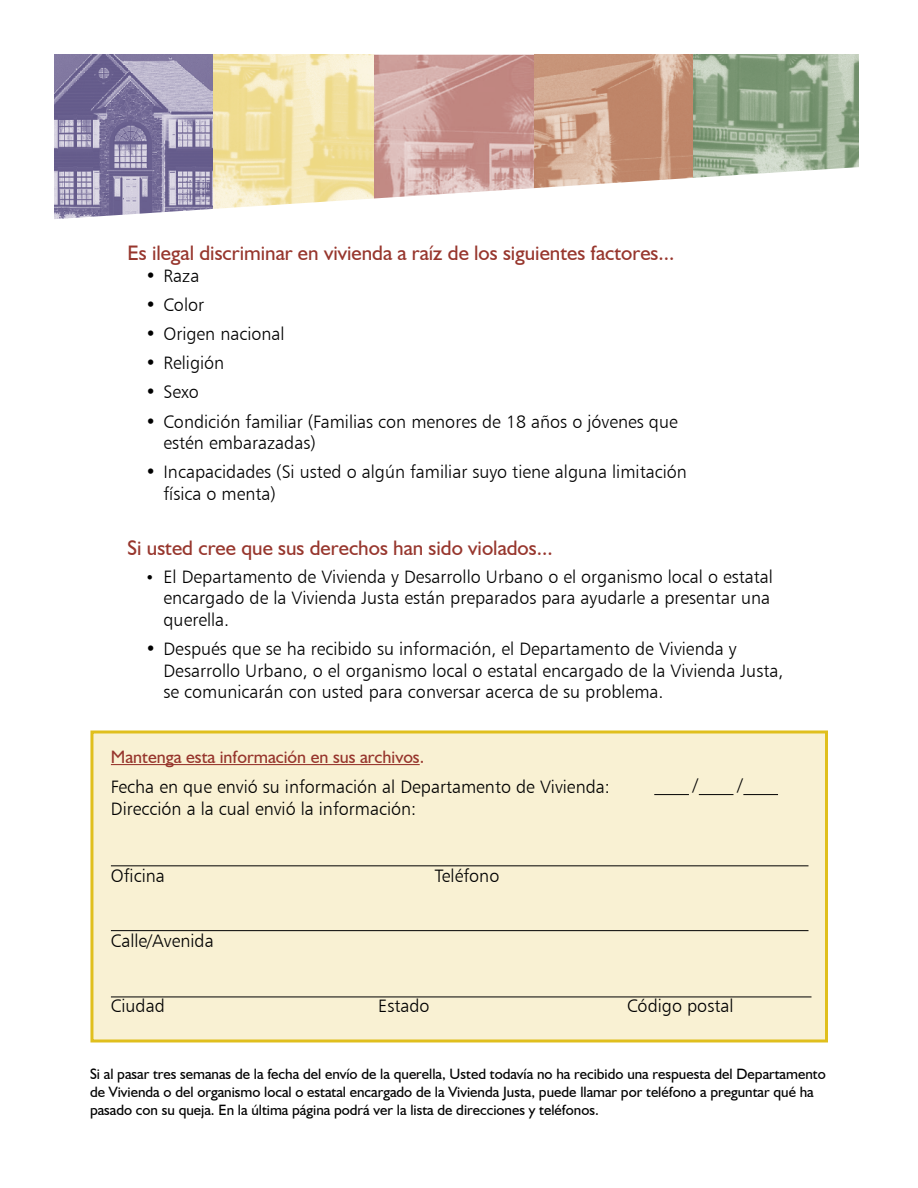
<style>
.page{position:relative;width:918px;height:1188px;background:#fff}
.page>*{position:absolute;margin:0;border:0;box-sizing:border-box;transform-origin:0 0}
._13_Head_3025{font:21px "Humanist 521 BT";color:#97362d}
.bullet_9_pt{font:18px/21.6px "Humanist 777 BT Light B";color:#000}
.t1{font:18px "Humanist 521 BT";color:#97362d}
.t2{font:15px/18px "Humanist 521 BT";color:#000}
.s1{font-size:15px}
</style>
<div class="page">
<img style="left:54px;top:54px;width:160px;height:112px">
<img style="left:214px;top:54px;width:479px;height:112px">
<img style="left:693px;top:54px;width:166px;height:112px">
<svg style="left:54px;top:166px;width:805px;height:53px"></svg>
<div style="left:92px;top:732px;width:735px;height:309px;background:#f9f1d3"></div>
<div style="left:90px;top:730px;width:738px;height:312px;border:3px solid #e0bf1d"></div>
<hr style="left:111px;top:764px;width:309px;height:1px;background:#97362d">
<hr style="left:111px;top:865px;width:698px;height:1px;background:#000">
<hr style="left:111px;top:930px;width:698px;height:1px;background:#000">
<hr style="left:111px;top:997px;width:701px;height:1px;background:#000">
<hr style="left:654px;top:794px;width:35px;height:1px;background:#000">
<hr style="left:699px;top:794px;width:34px;height:1px;background:#000">
<hr style="left:743px;top:794px;width:35px;height:1px;background:#000">
<p class="_13_Head_3025" style="left:127px;top:240px;width:548px">Es ilegal discriminar en vivienda a raíz de los siguientes factores...</p>
<p class="bullet_9_pt" style="left:145px;top:265px;width:55px">• Raza</p>
<p class="bullet_9_pt" style="left:145px;top:294px;width:60px">• Color</p>
<p class="bullet_9_pt" style="left:145px;top:323px;width:141px">• Origen nacional</p>
<p class="bullet_9_pt" style="left:145px;top:352px;width:80px">• Religión</p>
<p class="bullet_9_pt" style="left:145px;top:381px;width:55px">• Sexo</p>
<p class="bullet_9_pt" style="left:163px;top:410px;width:516px;text-indent:-18px">• Condición familiar (Familias con menores de 18 años o jóvenes que estén embarazadas)</p>
<p class="bullet_9_pt" style="left:163px;top:461px;width:525px;text-indent:-18px">• Incapacidades (Si usted o algún familiar suyo tiene alguna limitación física o menta)</p>
<p class="_13_Head_3025" style="left:127px;top:535px;width:427px">Si usted cree que sus derechos han sido violados...</p>
<p class="bullet_9_pt" style="left:163px;top:565px;width:611px;text-indent:-18px"><span class="s1">•</span> El Departamento de Vivienda y Desarrollo Urbano o el organismo local o estatal encargado de la Vivienda Justa están preparados para ayudarle a presentar una querella.</p>
<p class="bullet_9_pt" style="left:163px;top:638px;width:621px;text-indent:-18px">• Después que se ha recibido su información, el Departamento de Vivienda y<br>Desarrollo Urbano, o el organismo local o estatal encargado de la Vivienda Justa, se comunicarán con usted para conversar acerca de su problema.</p>
<p class="t1" style="left:111px;top:745px;width:315px">Mantenga esta información en sus archivos.</p>
<p class="bullet_9_pt" style="left:111px;top:776px;width:500px">Fecha en que envió su información al Departamento de Vivienda:</p>
<p class="bullet_9_pt" style="left:111px;top:797px;width:307px">Dirección a la cual envió la información:</p>
<p class="bullet_9_pt" style="left:111px;top:865px;width:55px">Oficina</p>
<p class="bullet_9_pt" style="left:435px;top:865px;width:66px">Teléfono</p>
<p class="bullet_9_pt" style="left:111px;top:930px;width:104px">Calle/Avenida</p>
<p class="bullet_9_pt" style="left:693px;top:774px;width:7px">/</p>
<p class="bullet_9_pt" style="left:738px;top:774px;width:7px">/</p>
<p class="bullet_9_pt" style="left:111px;top:994px;width:55px">Ciudad</p>
<p class="bullet_9_pt" style="left:378px;top:994px;width:53px">Estado</p>
<p class="bullet_9_pt" style="left:627px;top:994px;width:108px">Código postal</p>
<p class="t2" style="left:90px;top:1065px;width:737px">Si al pasar tres semanas de la fecha del envío de la querella, Usted todavía no ha recibido una respuesta del Departamento de Vivienda o del organismo local o estatal encargado de la Vivienda Justa, puede llamar por teléfono a preguntar qué ha pasado con su queja. En la última página podrá ver la lista de direcciones y teléfonos.</p>
</div>
